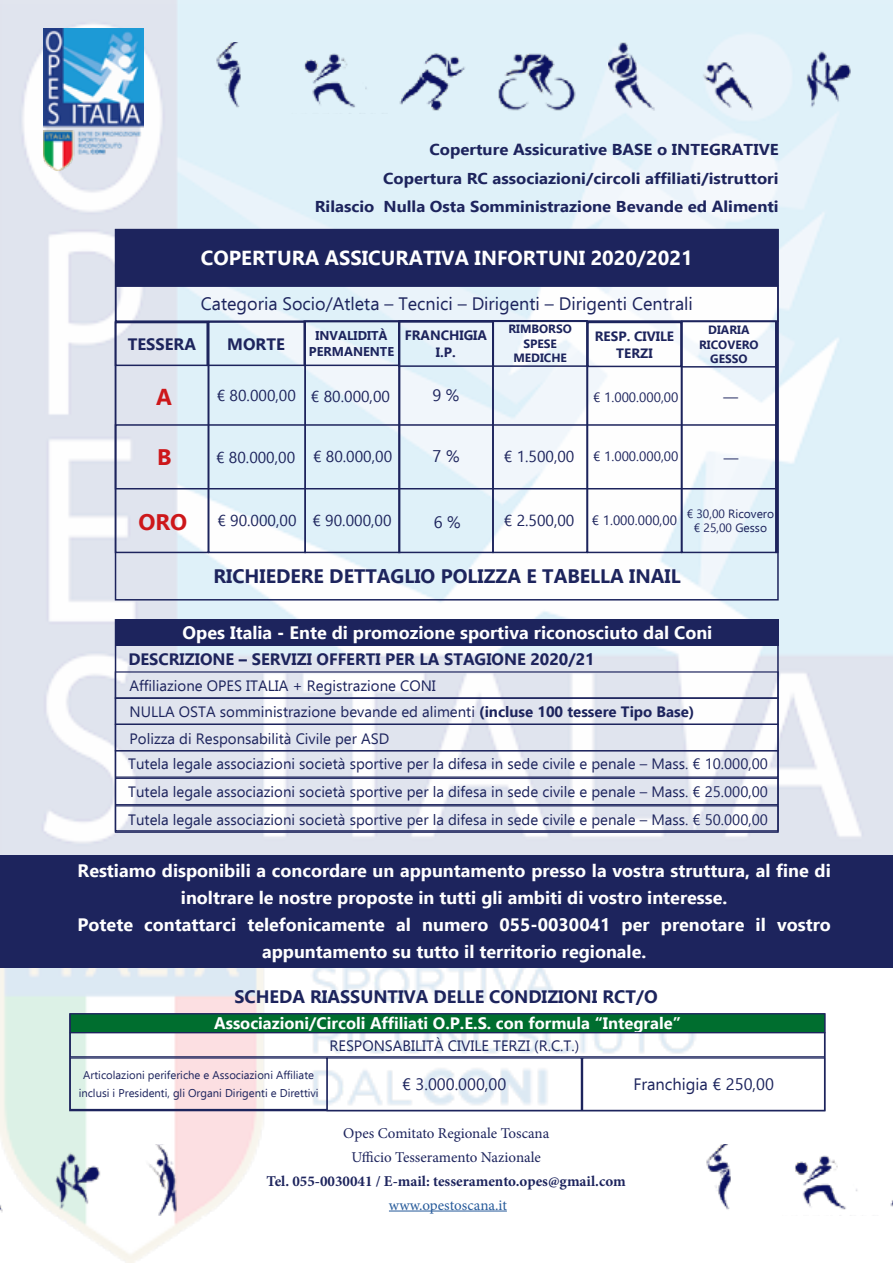
<style>
.page{position:relative;width:893px;height:1263px;background:#fff}
.page>*{position:absolute;margin:0;border:0;box-sizing:border-box;transform-origin:0 0}
.t1{font:700 22.5px "Ebrima";color:#cd171a}
.t2{font:700 20.25px "Ebrima";color:#fff}
.t3{font:700 19.5px "Ebrima";color:#1d245d}
.t4{font:700 18px/27px "Ebrima";color:#fff;text-align:center}
.t5{font:18px "Ebrima";color:#1d245d}
.t6{font:700 18px "Ebrima";color:#1d245d}
.t7{font:18px "Minion Pro";color:#1d245d}
.t8{font:700 16.5px "Ebrima";color:#1d245d}
.t9{font:700 16.5px "Ebrima";color:#fff}
.t10{font:16.5px "Ebrima";color:#1d245d}
.t11{font:700 15.75px/28.5px "Ebrima";color:#1d245d;text-align:right;scale:1.06 1}
.t12{font:15.75px "Ebrima";color:#1d245d}
.t13{font:15px/26.1px "Ebrima";color:#1d245d}
.t14{font:15px/24px "Minion Pro";color:#1d245d;text-align:center}
.t15{font:700 15px "Minion Pro";color:#1d245d}
.t16{font:15px "Minion Pro";color:#275b9b}
.t17{font:13.5px "Ebrima";color:#1d245d}
.t18{font:700 13.5px/16.2px "Ebrima";color:#1d245d;text-align:center}
.t19{font:700 12.75px/15.3px "Ebrima";color:#1d245d;text-align:center}
.t20{font:700 12px/14.4px "Ebrima";color:#1d245d;text-align:center}
.t21{font:12px/14.4px "Ebrima";color:#1d245d;text-align:center}
.t22{font:11.25px/18px "Ebrima";color:#1d245d;text-align:center}
.s1{font-style:inherit}
.s2{font-weight:700}
</style>
<div class="page">
<img style="left:0;top:0;width:893px;height:1263px">
<img style="left:43px;top:29px;width:101px;height:141px">
<img style="left:208px;top:43px;width:379px;height:70px">
<img style="left:608px;top:43px;width:285px;height:70px">
<div style="left:116px;top:619px;width:663px;height:26px;background:#1d245d"></div>
<div style="left:115px;top:697px;width:664px;height:28px;border:1px solid #1d245d"></div>
<div style="left:115px;top:724px;width:664px;height:27px;border:1px solid #1d245d"></div>
<div style="left:115px;top:750px;width:664px;height:28px;border:1px solid #1d245d"></div>
<div style="left:115px;top:778px;width:664px;height:27px;border:1px solid #1d245d"></div>
<div style="left:115px;top:805px;width:664px;height:28px;border:1px solid #1d245d"></div>
<div style="left:70px;top:1014px;width:755px;height:18px;background:#006e2f"></div>
<div style="left:70px;top:1013px;width:755px;height:20px;border:1px solid #1d245d"></div>
<div style="left:70px;top:1032px;width:755px;height:25px;border:1px solid #1d245d"></div>
<div style="left:70px;top:1057px;width:258px;height:53px;border:1px solid #1d245d"></div>
<div style="left:326px;top:1057px;width:256px;height:54px;border:1px solid #1d245d"></div>
<div style="left:582px;top:1057px;width:243px;height:54px;border:1px solid #1d245d"></div>
<div style="left:116px;top:230px;width:662px;height:55px;background:#1d245d"></div>
<div style="left:115px;top:285px;width:664px;height:37px;border:2px solid #1d245d"></div>
<div style="left:115px;top:321px;width:94px;height:232px;border:2px solid #1d245d"></div>
<div style="left:304px;top:321px;width:96px;height:232px;border:2px solid #1d245d"></div>
<div style="left:398px;top:321px;width:96px;height:232px;border:2px solid #1d245d"></div>
<div style="left:492px;top:321px;width:96px;height:232px;border:2px solid #1d245d"></div>
<div style="left:587px;top:321px;width:95px;height:232px;border:2px solid #1d245d"></div>
<div style="left:681px;top:321px;width:96px;height:232px;border:2px solid #1d245d"></div>
<div style="left:775px;top:321px;width:3px;height:232px;border:2px solid #1d245d"></div>
<div style="left:115px;top:229px;width:664px;height:371px;border:2px solid #1d245d"></div>
<div style="left:115px;top:322px;width:94px;height:44px;border:2px solid #1d245d"></div>
<div style="left:206px;top:321px;width:100px;height:45px;border:2px solid #1d245d"></div>
<div style="left:303px;top:320px;width:97px;height:46px;border:2px solid #1d245d"></div>
<div style="left:398px;top:320px;width:96px;height:47px;border:2px solid #1d245d"></div>
<div style="left:493px;top:320px;width:95px;height:47px;border:2px solid #1d245d"></div>
<div style="left:587px;top:322px;width:95px;height:45px;border:2px solid #1d245d"></div>
<div style="left:681px;top:321px;width:96px;height:47px;border:2px solid #1d245d"></div>
<div style="left:115px;top:424px;width:662px;height:65px;border:2px solid #1d245d"></div>
<img style="left:0;top:1145px;width:236px;height:70px">
<hr style="left:389px;top:1210px;width:118px;height:1px;background:#275b9b">
<div style="left:0;top:855px;width:893px;height:112px;background:#1d245d"></div>
<img style="left:698px;top:1145px;width:195px;height:70px">
<p class="t11" style="left:315px;top:135px;width:439px">Coperture Assicurative BASE o INTEGRATIVE<br>Copertura RC associazioni/circoli affiliati/istruttori<br>Rilascio Nulla Osta Somministrazione Bevande ed Alimenti</p>
<h2 class="t2" style="left:201px;top:242px;width:493px">COPERTURA ASSICURATIVA INFORTUNI <span class="s1">2020/2021</span></h2>
<p class="t5" style="left:201px;top:291px;width:494px">Categoria Socio/Atleta – Tecnici – Dirigenti – Dirigenti Centrali</p>
<p class="t8" style="left:128px;top:331px;width:70px">TESSERA</p>
<p class="t8" style="left:227px;top:331px;width:59px">MORTE</p>
<p class="t19" style="left:309px;top:327px;width:87px">INVALIDITÀ<br>PERMANENTE</p>
<p class="t18" style="left:405px;top:327px;width:84px">FRANCHIGIA<br>I.P.</p>
<p class="t20" style="left:508px;top:321px;width:65px">RIMBORSO<br>SPESE<br>MEDICHE</p>
<p class="t18" style="left:595px;top:328px;width:81px">RESP. CIVILE<br>TERZI</p>
<p class="t20" style="left:699px;top:322px;width:61px">DIARIA<br>RICOVERO<br>GESSO</p>
<p class="t10" style="left:432px;top:383px;width:28px">9 %</p>
<h1 class="t1" style="left:156px;top:379px;width:17px">A</h1>
<p class="t12" style="left:217px;top:384px;width:175px">€ 80.000,00 € 80.000,00</p>
<p class="t17" style="left:593px;top:387px;width:87px">€ 1.000.000,00</p>
<p class="t7" style="left:723px;top:385px;width:18px">—</p>
<h1 class="t1" style="left:157px;top:439px;width:16px">B</h1>
<h1 class="t1" style="left:138px;top:504px;width:50px">ORO</h1>
<p class="t12" style="left:216px;top:445px;width:81px">€ 80.000,00</p>
<p class="t12" style="left:313px;top:445px;width:81px">€ 80.000,00</p>
<p class="t12" style="left:504px;top:445px;width:72px">€ 1.500,00</p>
<p class="t10" style="left:433px;top:444px;width:28px">7 %</p>
<p class="t17" style="left:593px;top:446px;width:87px">€ 1.000.000,00</p>
<p class="t7" style="left:723px;top:445px;width:18px">—</p>
<p class="t12" style="left:217px;top:509px;width:176px">€ 90.000,00 € 90.000,00</p>
<p class="t10" style="left:434px;top:510px;width:28px">6 %</p>
<p class="t12" style="left:504px;top:508px;width:72px">€ 2.500,00</p>
<p class="t17" style="left:592px;top:510px;width:87px">€ 1.000.000,00</p>
<p class="t21" style="left:687px;top:506px;width:89px">€ 30,00 Ricovero € 25,00 Gesso</p>
<h3 class="t3" style="left:213px;top:561px;width:469px">RICHIEDERE DETTAGLIO POLIZZA E TABELLA INAIL</h3>
<p class="t4" style="left:183px;top:618px;width:531px">Opes Italia - Ente di promozione sportiva riconosciuto dal Coni</p>
<p class="t8" style="left:128px;top:646px;width:468px">DESCRIZIONE – SERVIZI OFFERTI PER LA STAGIONE 2020/21</p>
<p class="t13" style="left:128px;top:672px;width:641px">Affiliazione OPES ITALIA + Registrazione CONI<br>NULLA OSTA somministrazione bevande ed alimenti <span class="s2">(incluse 100 tessere Tipo Base)<br></span>Polizza di Responsabilità Civile per ASD<br>Tutela legale associazioni società sportive per la difesa in sede civile e penale – Mass. € 10.000,00</p>
<p class="t13" style="left:128px;top:777px;width:641px;line-height:27.6px">Tutela legale associazioni società sportive per la difesa in sede civile e penale – Mass. € 25.000,00<br>Tutela legale associazioni società sportive per la difesa in sede civile e penale – Mass. € 50.000,00</p>
<p class="t4" style="left:78px;top:856px;width:755px">Restiamo disponibili a concordare un appuntamento presso la vostra struttura, al fine di inoltrare le nostre proposte in tutti gli ambiti di vostro interesse.<br>Potete contattarci telefonicamente al numero 055-0030041 per prenotare il vostro appuntamento su tutto il territorio regionale.</p>
<p class="t6" style="left:234px;top:982px;width:425px">SCHEDA RIASSUNTIVA DELLE CONDIZIONI RCT/O</p>
<p class="t13" style="left:329px;top:1032px;width:251px">RESPONSABILITÀ CIVILE TERZI (R.C.T.)</p>
<p class="t22" style="left:79px;top:1065px;width:241px">Articolazioni periferiche e Associazioni Affiliate inclusi i Presidenti, gli Organi Dirigenti e Direttivi</p>
<p class="t10" style="left:402px;top:1072px;width:106px">€ 3.000.000,00</p>
<p class="t10" style="left:633px;top:1072px;width:142px">Franchigia € 250,00</p>
<p class="t9" style="left:214px;top:1010px;width:468px">Associazioni/Circoli Affiliati O.P.E.S. con formula “Integrale”</p>
<p class="t14" style="left:343px;top:1121px;width:208px">Opes Comitato Regionale Toscana<br>Ufficio Tesseramento Nazionale</p>
<p class="t15" style="left:267px;top:1170px;width:361px">Tel. 055-0030041 / E-mail: tesseramento.opes@gmail.com</p>
<p class="t16" style="left:389px;top:1195px;width:119px">www.opestoscana.it</p>
</div>
